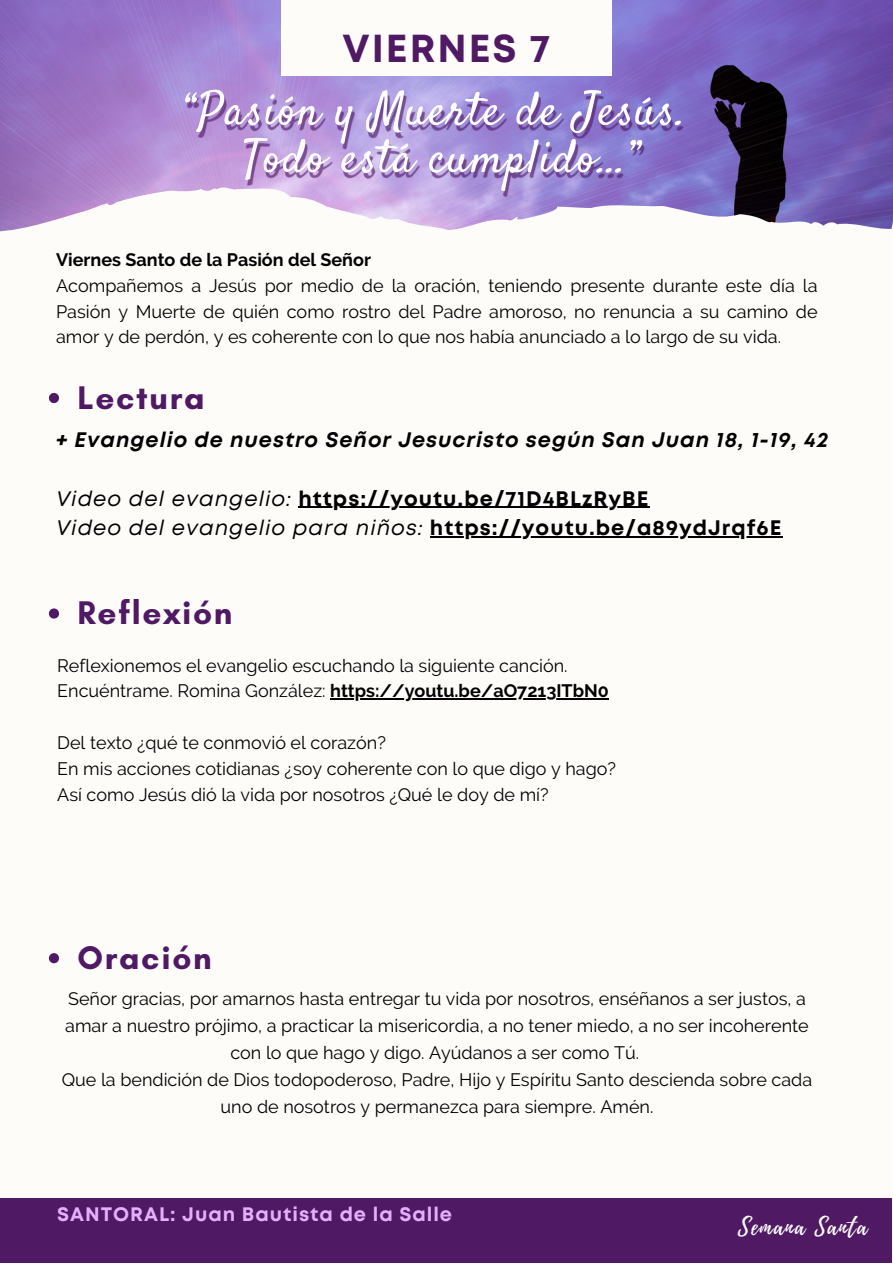
<style>
.page{position:relative;width:893px;height:1264px;background:#fff}
.page>*{position:absolute;margin:0;border:0;box-sizing:border-box;transform-origin:0 0}
.t1{font:700 39px "Mont";letter-spacing:.05em;color:#4f1964}
.t2{font:700 33.3px "Glacial Indifference";letter-spacing:.05em;color:#4f1964}
.t3{font:23.4px "Playlist Script";letter-spacing:.06em;color:#fff}
.t4{font:700 21px/29.2px "Mont";letter-spacing:.05em;color:#000}
.t5{font:italic 700 21px "Mont";letter-spacing:.05em;color:#000}
.t6{font:700 19.5px "Mont";letter-spacing:.05em;color:#e6affc}
.t7{font:18px/25.8px "Raleway";color:#000}
.t8{font:700 18px "Raleway";color:#000}
.s1{font-weight:400;font-style:italic}
.s2{font-weight:700}
</style>
<div class="page">
<div style="left:0;top:0;width:892px;height:1262px;background:#fdfcf9"></div>
<img style="left:0;top:0;width:892px;height:231px">
<div style="left:281px;top:0;width:330px;height:75px;background:#fdfcf9"></div>
<div style="left:0;top:1197px;width:891px;height:65px;background:#4f1964"></div>
<hr style="left:330px;top:698px;width:278px;height:1px;background:#000">
<img style="left:183px;top:81px;width:522px;height:150px">
<svg style="left:49px;top:393px;width:10px;height:10px"></svg>
<hr style="left:298px;top:506px;width:351px;height:2px;background:#000">
<hr style="left:430px;top:536px;width:352px;height:1px;background:#000">
<svg style="left:49px;top:608px;width:10px;height:10px"></svg>
<svg style="left:49px;top:953px;width:10px;height:10px"></svg>
<h1 class="t1" style="left:342px;top:34px;width:209px">VIERNES 7</h1>
<p class="t8" style="left:56px;top:249px;width:316px">Viernes Santo de la Pasión del Señor</p>
<p class="t7" style="left:56px;top:272px;width:763px;text-align:justify">Acompañemos a Jesús por medio de la oración, teniendo presente durante este día la Pasión y Muerte de quién como rostro del Padre amoroso, no renuncia a su camino de amor y de perdón, y es coherente con lo que nos había anunciado a lo largo de su vida.</p>
<h2 class="t2" style="left:77px;top:377px;width:129px">Lectura</h2>
<p class="t5" style="left:56px;top:432px;width:773px">+ Evangelio de nuestro Señor Jesucristo según San Juan 18, 1-19, 42</p>
<p class="t4" style="left:56px;top:485px;width:726px"><span class="s1">Video del evangelio:</span> https://youtu.be/71D4BLzRyBE<br><span class="s1">Video del evangelio para niños:</span> https://youtu.be/a89ydJrqf6E</p>
<h2 class="t2" style="left:77px;top:592px;width:156px">Reflexión</h2>
<p class="t7" style="left:57px;top:652px;width:553px">Reflexionemos el evangelio escuchando la siguiente canción.<br>Encuéntrame. Romina González: <span class="s2">https://youtu.be/aO7213ITbN0</span></p>
<p class="t7" style="left:57px;top:730px;width:560px">Del texto ¿qué te conmovió el corazón?<br>En mis acciones cotidianas ¿soy coherente con lo que digo y hago?<br>Así como Jesús dió la vida por nosotros ¿Qué le doy de mí?</p>
<h2 class="t2" style="left:77px;top:937px;width:136px">Oración</h2>
<p class="t7" style="left:62px;top:985px;width:751px;line-height:27px;text-align:center">Señor gracias, por amarnos hasta entregar tu vida por nosotros, enséñanos a ser justos, a amar a nuestro prójimo, a practicar la misericordia, a no tener miedo, a no ser incoherente con lo que hago y digo. Ayúdanos a ser como Tú.<br>Que la bendición de Dios todopoderoso, Padre, Hijo y Espíritu Santo descienda sobre cada uno de nosotros y permanezca para siempre. Amén.</p>
<p class="t6" style="left:57px;top:1206px;width:396px">SANTORAL: Juan Bautista de la Salle</p>
<p class="t3" style="left:737px;top:1210px;width:131px">Semana Santa</p>
</div>
